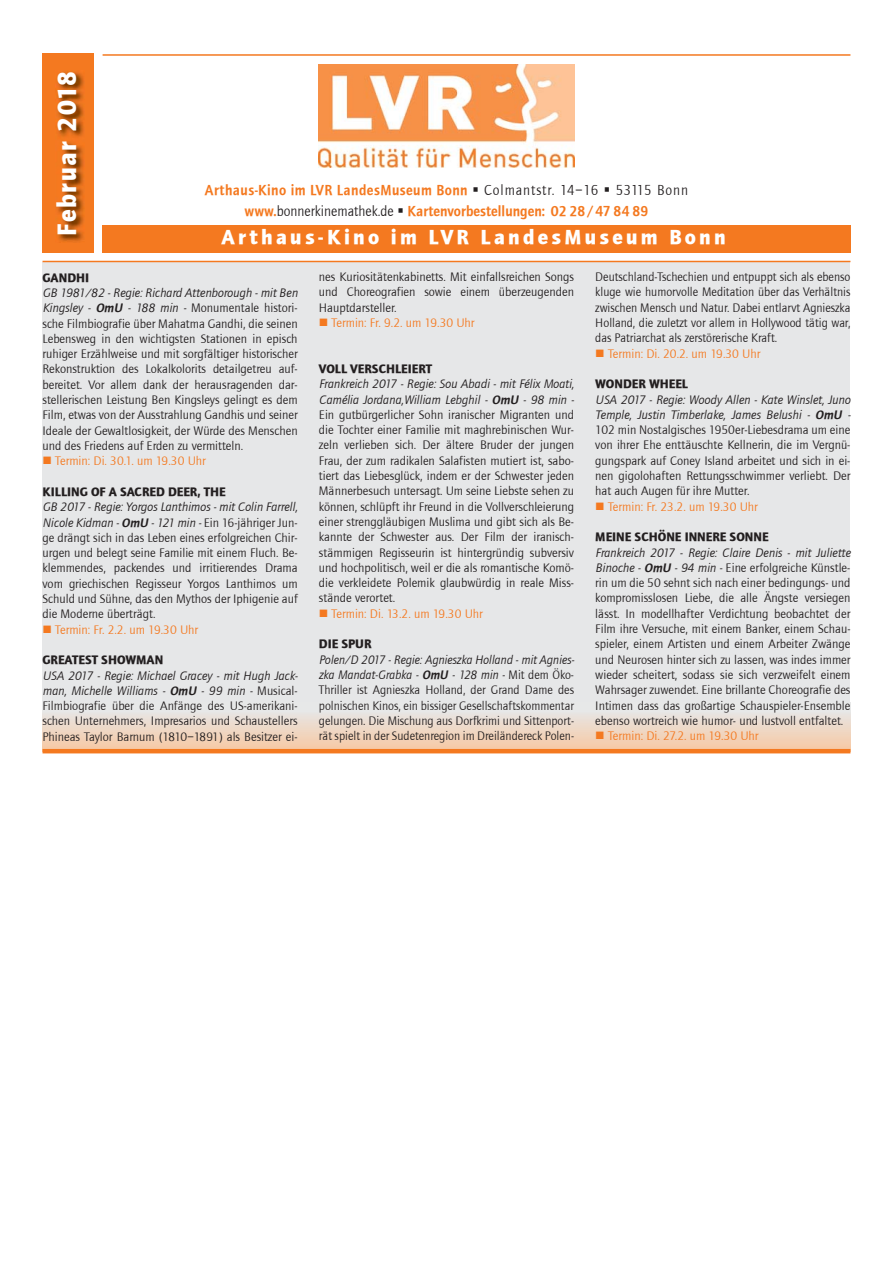
<style>
.page{position:relative;width:893px;height:1263px;background:#fff}
.page>*{position:absolute;margin:0;border:0;box-sizing:border-box;transform-origin:0 0}
.t1{font:700 27px "Foundry Journal";letter-spacing:.06em;color:#fff;scale:.94 1}
.t2{font:700 21px "Foundry Journal";letter-spacing:.155em;color:#fff}
.t3{font:15px "Foundry Journal Demi";letter-spacing:.03em;color:#f47920;scale:.94 1}
.t4{font:15px "Foundry Journal Demi";letter-spacing:.01em;color:#f47920;scale:.94 1}
.t5{font:12.75px/15.3px "Foundry Journal";color:#231f20}
.t6{font:12.75px "Foundry Journal";color:#f47920}
.s1{color:#231f20}
.s2{font-family:"Foundry Journal";color:#231f20}
.s3{font-weight:700}
.s4{font-style:italic}
.s5{font-family:"Foundry Journal Demi";font-style:italic}
</style>
<div class="page">
<div style="left:102px;top:225px;width:748px;height:28px;background:#f47920"></div>
<div style="left:43px;top:262px;width:807px;height:488px;background:#e6e7e8"></div>
<div style="left:43px;top:702px;width:807px;height:49px;background:linear-gradient(to bottom,#e4ecf2,#f7c8a2)"></div>
<hr style="left:43px;top:749px;width:807px;height:4px;background:#f47920">
<img style="left:319px;top:64px;width:255px;height:103px">
<div style="left:43px;top:53px;width:51px;height:200px;background:#f47920"></div>
<img style="left:56px;top:72px;width:29px;height:170px">
<hr style="left:43px;top:261px;width:807px;height:1px;background:#f47920">
<hr style="left:103px;top:54px;width:747px;height:2px;background:#f47920">
<p class="t1" style="left:51px;top:236px;width:177px;rotate:-90deg">Februar 2018</p>
<p class="t3" style="left:205px;top:181px;width:515px">Arthaus-Kino im LVR LandesMuseum Bonn <span class="s1">▪</span> <span class="s2">Colmantstr. 14–16</span> <span class="s1">▪</span> <span class="s2">53115 Bonn</span></p>
<p class="t2" style="left:221px;top:225px;width:506px">Arthaus-Kino im LVR LandesMuseum Bonn</p>
<p class="t4" style="left:245px;top:203px;width:431px">www.<span class="s2">bonnerkinemathek.de</span> <span class="s1">▪</span> Kartenvorbestellungen: 02 28/47 84 89</p>
<p class="t5" style="left:43px;top:270px;width:257px"><span class="s3">GANDHI<br></span><span class="s4">GB 1981/82 - Regie: Richard Attenborough - mit Ben Kingsley -</span> <span class="s5">OmU</span> <span class="s4">- 188 min -</span> Monumentale histori&shy;sche Filmbiografie über Mahatma Gandhi, die seinen Lebensweg in den wichtigsten Stationen in episch ruhiger Erzählweise und mit sorgfältiger historischer Rekonstruktion des Lokalkolorits detailgetreu auf&shy;bereitet. Vor allem dank der herausragenden dar&shy;stellerischen Leistung Ben Kingsleys gelingt es dem Film, etwas von der Ausstrahlung Gandhis und seiner Ideale der Gewaltlosigkeit, der Würde des Menschen und des Friedens auf Erden zu vermitteln.</p>
<p class="t6" style="left:43px;top:454px;width:165px">■ Termin: Di. 30.1. um 19.30 Uhr</p>
<p class="t5" style="left:43px;top:484px;width:257px"><span class="s3">KILLING OF A SACRED DEER, THE<br></span><span class="s4">GB 2017 - Regie: Yorgos Lanthimos - mit Colin Farrell, Nicole Kidman -</span> <span class="s5">OmU</span> <span class="s4">- 121 min -</span> Ein 16-jähriger Jun&shy;ge drängt sich in das Leben eines erfolgreichen Chir&shy;urgen und belegt seine Familie mit einem Fluch. Be&shy;klemmendes, packendes und irritierendes Drama vom griechischen Regisseur Yorgos Lanthimos um Schuld und Sühne, das den Mythos der Iphigenie auf die Moderne überträgt.</p>
<p class="t6" style="left:43px;top:622px;width:157px">■ Termin: Fr. 2.2. um 19.30 Uhr</p>
<p class="t5" style="left:43px;top:652px;width:257px"><span class="s3">GREATEST SHOWMAN<br></span><span class="s4">USA 2017 - Regie: Michael Gracey - mit Hugh Jack&shy;man, Michelle Williams -</span> <span class="s5">OmU</span> <span class="s4">- 99 min -</span> Musical-Filmbiografie über die Anfänge des US-amerikani&shy;schen Unternehmers, Impresarios und Schaustellers Phineas Taylor Barnum (1810–1891) als Besitzer ei-</p>
<p class="t5" style="left:319px;top:269px;width:257px;text-align:justify">nes Kuriositätenkabinetts. Mit einfallsreichen Songs und Choreografien sowie einem überzeugenden Hauptdarsteller.</p>
<p class="t6" style="left:319px;top:316px;width:157px">■ Termin: Fr. 9.2. um 19.30 Uhr</p>
<p class="t5" style="left:319px;top:361px;width:257px"><span class="s3">VOLL VERSCHLEIERT<br></span><span class="s4">Frankreich 2017 - Regie: Sou Abadi - mit Félix Moati, Camélia Jordana,William Lebghil -</span> <span class="s5">OmU</span> <span class="s4">- 98 min - </span>Ein gutbürgerlicher Sohn iranischer Migranten und die Tochter einer Familie mit maghrebinischen Wur&shy;zeln verlieben sich. Der ältere Bruder der jungen Frau, der zum radikalen Salafisten mutiert ist, sabo&shy;tiert das Liebesglück, indem er der Schwester jeden Männerbesuch untersagt. Um seine Liebste sehen zu können, schlüpft ihr Freund in die Vollverschleierung einer strenggläubigen Muslima und gibt sich als Be&shy;kannte der Schwester aus. Der Film der iranisch&shy;stämmigen Regisseurin ist hintergründig subversiv und hochpolitisch, weil er die als romantische Komö&shy;die verkleidete Polemik glaubwürdig in reale Miss&shy;stände verortet.</p>
<p class="t6" style="left:319px;top:606px;width:165px">■ Termin: Di. 13.2. um 19.30 Uhr</p>
<p class="t5" style="left:319px;top:637px;width:257px"><span class="s3">DIE SPUR<br></span><span class="s4">Polen/D 2017 - Regie: Agnieszka Holland - mit Agnies&shy;zka Mandat-Grabka -</span> <span class="s5">OmU</span> <span class="s4">- 128 min -</span> Mit dem Öko-Thriller ist Agnieszka Holland, der Grand Dame des polnischen Kinos, ein bissiger Gesellschaftskommentar gelungen. Die Mischung aus Dorfkrimi und Sittenport&shy;rät spielt in der Sudetenregion im Dreiländereck Polen-</p>
<p class="t5" style="left:595px;top:269px;width:257px;text-align:justify">Deutschland-Tschechien und entpuppt sich als ebenso kluge wie humorvolle Meditation über das Verhältnis zwischen Mensch und Natur. Dabei entlarvt Agnieszka Holland, die zuletzt vor allem in Hollywood tätig war, das Patriarchat als zerstörerische Kraft.</p>
<p class="t6" style="left:595px;top:346px;width:166px">■ Termin: Di. 20.2. um 19.30 Uhr</p>
<p class="t5" style="left:595px;top:377px;width:257px"><span class="s3">WONDER WHEEL<br></span><span class="s4">USA 2017 - Regie: Woody Allen - Kate Winslet, Juno Temple, Justin Timberlake, James Belushi -</span> <span class="s5">OmU</span> <span class="s4">- </span>102 min Nostalgisches 1950er-Liebesdrama um eine von ihrer Ehe enttäuschte Kellnerin, die im Vergnü&shy;gungspark auf Coney Island arbeitet und sich in ei&shy;nen gigolohaften Rettungsschwimmer verliebt. Der hat auch Augen für ihre Mutter.</p>
<p class="t6" style="left:595px;top:499px;width:164px">■ Termin: Fr. 23.2. um 19.30 Uhr</p>
<p class="t5" style="left:595px;top:530px;width:257px"><span class="s3">MEINE SCHÖNE INNERE SONNE<br></span><span class="s4">Frankreich 2017 - Regie: Claire Denis - mit Juliette Binoche -</span> <span class="s5">OmU</span> <span class="s4">- 94 min -</span> Eine erfolgreiche Künstle&shy;rin um die 50 sehnt sich nach einer bedingungs- und kompromisslosen Liebe, die alle Ängste versiegen lässt. In modellhafter Verdichtung beobachtet der Film ihre Versuche, mit einem Banker, einem Schau&shy;spieler, einem Artisten und einem Arbeiter Zwänge und Neurosen hinter sich zu lassen, was indes immer wieder scheitert, sodass sie sich verzweifelt einem Wahrsager zuwendet. Eine brillante Choreografie des Intimen dass das großartige Schauspieler-Ensemble ebenso wortreich wie humor- und lustvoll entfaltet.</p>
<p class="t6" style="left:595px;top:729px;width:165px">■ Termin: Di. 27.2. um 19.30 Uhr</p>
</div>
